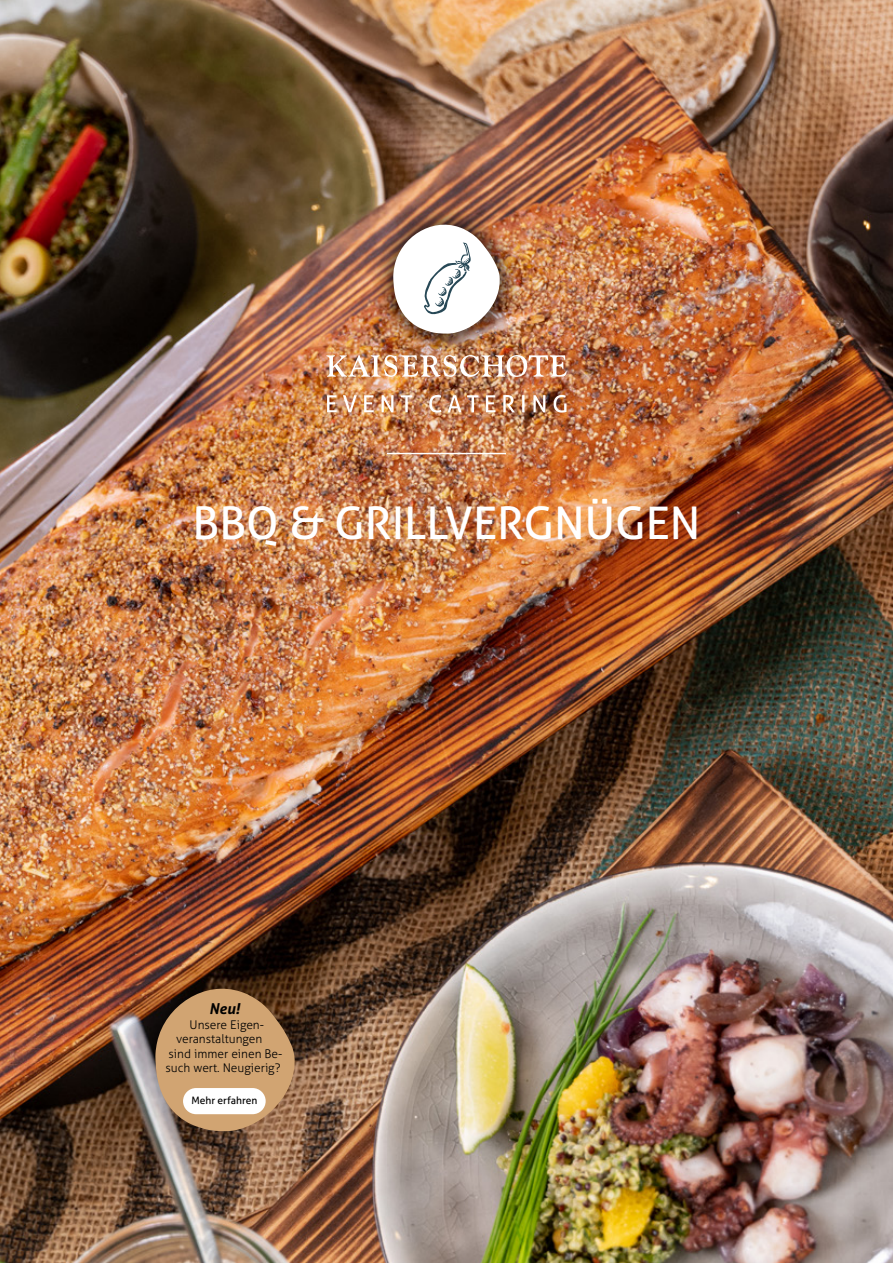
<style>
.page{position:relative;width:893px;height:1263px;background:#fff}
.page>*{position:absolute;margin:0;border:0;box-sizing:border-box;transform-origin:0 0}
.t1{font:45px "Aller";color:#fff}
.t2{font:italic 700 15px "Aller";color:#000}
.t3{font:300 12px "Aller";color:#000}
.t4{font:10.2px "Aller";color:#000}
</style>
<div class="page">
<img style="left:0;top:0;width:893px;height:1263px">
<img style="left:370px;top:201px;width:153px;height:154px">
<img style="left:393px;top:217px;width:109px;height:117px">
<hr style="left:387px;top:453px;width:119px;height:1px;background:#fff">
<img style="left:326px;top:355px;width:241px;height:22px">
<svg style="left:327px;top:395px;width:10px;height:17px"></svg>
<svg style="left:343px;top:395px;width:14px;height:17px"></svg>
<svg style="left:364px;top:395px;width:10px;height:17px"></svg>
<svg style="left:382px;top:395px;width:11px;height:17px"></svg>
<svg style="left:401px;top:395px;width:11px;height:17px"></svg>
<svg style="left:429px;top:395px;width:12px;height:18px"></svg>
<svg style="left:448px;top:395px;width:13px;height:17px"></svg>
<svg style="left:467px;top:395px;width:11px;height:17px"></svg>
<svg style="left:486px;top:395px;width:9px;height:17px"></svg>
<svg style="left:503px;top:395px;width:12px;height:17px"></svg>
<svg style="left:522px;top:395px;width:3px;height:17px"></svg>
<svg style="left:533px;top:395px;width:12px;height:17px"></svg>
<svg style="left:554px;top:395px;width:12px;height:18px"></svg>
<svg style="left:155px;top:979px;width:143px;height:152px;background:#af865e"></svg>
<div style="left:183px;top:1088px;width:83px;height:26px;background:#fff;border-radius:13px"></div>
<h1 class="t1" style="left:193px;top:496px;width:509px">BBQ &amp; GRILLVERGNÜGEN</h1>
<p class="t2" style="left:209px;top:1000px;width:32px">Neu!</p>
<p class="t3" style="left:190px;top:1017px;width:76px">Unsere Eigen-</p>
<p class="t3" style="left:176px;top:1032px;width:88px">veranstaltungen</p>
<p class="t3" style="left:169px;top:1046px;width:115px">sind immer einen Be-</p>
<p class="t3" style="left:166px;top:1060px;width:116px">such wert. Neugierig?</p>
<p class="t4" style="left:191px;top:1094px;width:68px">Mehr erfahren</p>
</div>
